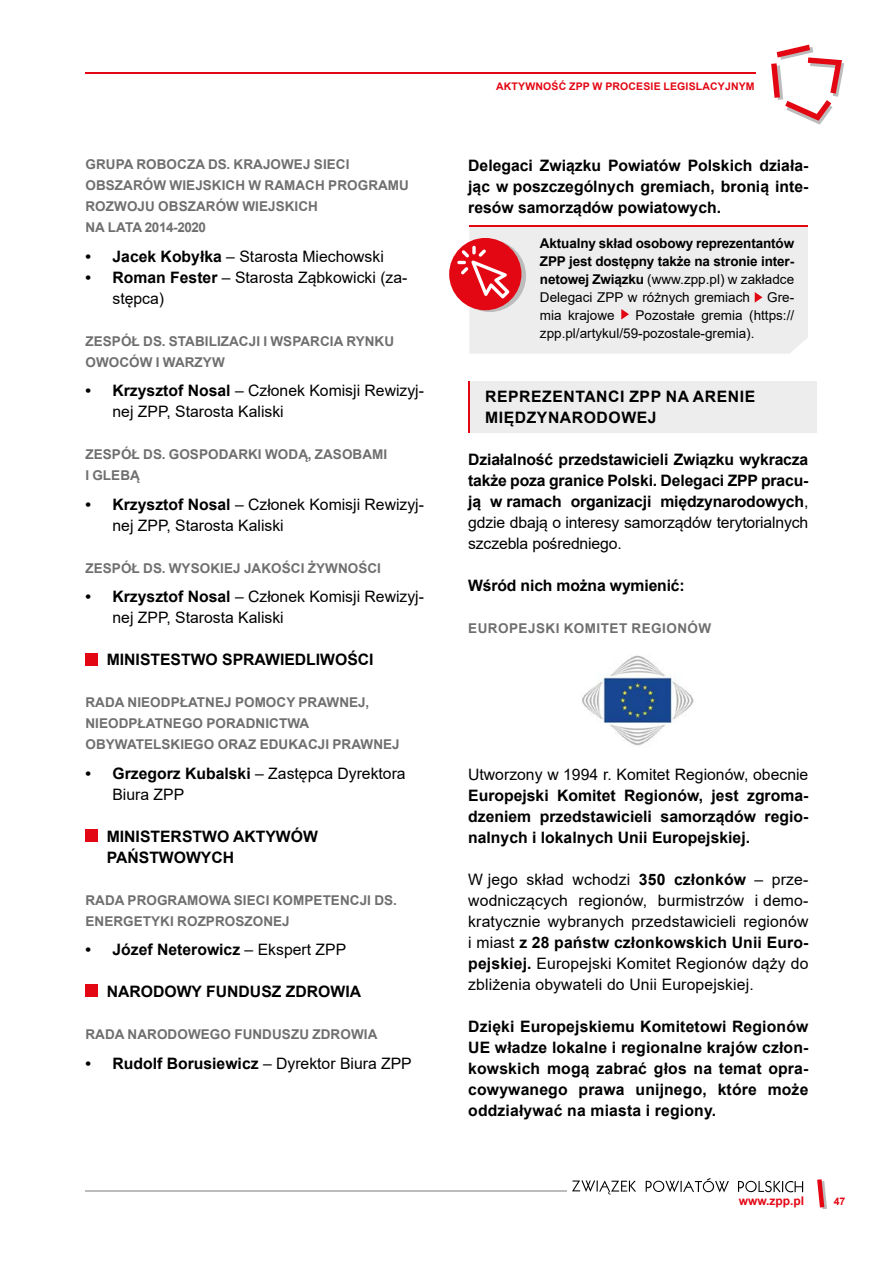
<style>
.page{position:relative;width:893px;height:1263px;background:#fff}
.page>*{position:absolute;margin:0;border:0;box-sizing:border-box;transform-origin:0 0}
.t1{font:700 15.75px/21px "Arial";color:#000;text-align:justify}
.t2{font:15.75px/21px "Arial";color:#000}
.t3{font:700 15.75px/21px "Arial";letter-spacing:.035em;color:#000}
.t4{font:700 13.5px/21px "Arial";letter-spacing:.005em;color:#706f6f}
.t5{font:700 13.5px/18px "Arial";letter-spacing:-.01em;color:#000;text-align:justify}
.t6{font:13.5px/18px "Arial";color:#000}
.t7{font:700 13.5px "Arial";letter-spacing:.035em;color:#706f6f}
.t8{font:700 12px "Arial";color:#e30613}
.t9{font:700 10.5px "Arial";letter-spacing:.015em;color:#e30613}
.s1{font-weight:700}
.s2{font-weight:400}
</style>
<div class="page">
<hr style="left:85px;top:72px;width:671px;height:2px;background:#e30613">
<svg style="left:771px;top:45px;width:73px;height:80px"></svg>
<svg style="left:572px;top:1180px;width:64px;height:14px"></svg>
<svg style="left:646px;top:1178px;width:83px;height:14px"></svg>
<svg style="left:738px;top:1181px;width:65px;height:11px"></svg>
<svg style="left:817px;top:1179px;width:10px;height:30px"></svg>
<hr style="left:85px;top:1190px;width:482px;height:2px;background:#bcbcbc">
<div style="left:468px;top:382px;width:348px;height:51px;background:#ededed"></div>
<hr style="left:468px;top:382px;width:2px;height:51px;background:#e30613">
<div style="left:85px;top:653px;width:13px;height:12px;background:#e30613"></div>
<div style="left:85px;top:829px;width:13px;height:13px;background:#e30613"></div>
<div style="left:85px;top:984px;width:13px;height:13px;background:#e30613"></div>
<div style="left:449px;top:238px;width:72px;height:72px;background:#e30613;border-radius:50%"></div>
<svg style="left:457px;top:225px;width:351px;height:129px;background:#ecd8d9"></svg>
<img style="left:582px;top:655px;width:112px;height:91px">
<p class="t4" style="left:85px;top:154px;width:325px">GRUPA ROBOCZA DS. KRAJOWEJ SIECI<br>OBSZARÓW WIEJSKICH W RAMACH PROGRAMU<br>ROZWOJU OBSZARÓW WIEJSKICH<br>NA LATA 2014-2020</p>
<p class="t2" style="left:85px;top:246px;width:300px"><span class="s1">• Jacek Kobyłka</span> – Starosta Miechowski</p>
<p class="t2" style="left:112px;top:267px;width:296px;text-indent:-27px"><span class="s1">• Roman Fester</span> – Starosta Ząbkowicki (za&shy;stępca)</p>
<p class="t4" style="left:85px;top:331px;width:310px">ZESPÓŁ DS. STABILIZACJI I WSPARCIA RYNKU<br>OWOCÓW I WARZYW</p>
<p class="t2" style="left:112px;top:380px;width:313px;text-indent:-27px"><span class="s1">• Krzysztof Nosal</span> – Członek Komisji Rewizyj&shy;nej ZPP, Starosta Kaliski</p>
<p class="t4" style="left:85px;top:444px;width:303px">ZESPÓŁ DS. GOSPODARKI WODĄ, ZASOBAMI<br>I GLEBĄ</p>
<p class="t2" style="left:112px;top:494px;width:313px;text-indent:-27px"><span class="s1">• Krzysztof Nosal</span> – Członek Komisji Rewizyj&shy;nej ZPP, Starosta Kaliski</p>
<p class="t4" style="left:85px;top:558px;width:297px">ZESPÓŁ DS. WYSOKIEJ JAKOŚCI ŻYWNOŚCI</p>
<p class="t2" style="left:112px;top:586px;width:313px;text-indent:-27px"><span class="s1">• Krzysztof Nosal</span> – Członek Komisji Rewizyj&shy;nej ZPP, Starosta Kaliski</p>
<p class="t1" style="left:107px;top:649px;width:268px">MINISTESTWO SPRAWIEDLIWOŚCI</p>
<p class="t4" style="left:85px;top:692px;width:316px">RADA NIEODPŁATNEJ POMOCY PRAWNEJ,<br>NIEODPŁATNEGO PORADNICTWA<br>OBYWATELSKIEGO ORAZ EDUKACJI PRAWNEJ</p>
<p class="t2" style="left:112px;top:763px;width:295px;text-indent:-27px"><span class="s1">• Grzegorz Kubalski</span> – Zastępca Dyrektora<br>Biura ZPP</p>
<p class="t1" style="left:107px;top:826px;width:213px">MINISTERSTWO AKTYWÓW<br>PAŃSTWOWYCH</p>
<p class="t4" style="left:85px;top:890px;width:313px">RADA PROGRAMOWA SIECI KOMPETENCJI DS.<br>ENERGETYKI ROZPROSZONEJ</p>
<p class="t1" style="left:85px;top:939px;width:262px">• Józef Neterowicz <span class="s2">– Ekspert ZPP</span></p>
<p class="t1" style="left:107px;top:981px;width:256px">NARODOWY FUNDUSZ ZDROWIA</p>
<p class="t4" style="left:85px;top:1024px;width:293px">RADA NARODOWEGO FUNDUSZU ZDROWIA</p>
<p class="t1" style="left:85px;top:1053px;width:328px">• Rudolf Borusiewicz <span class="s2">– Dyrektor Biura ZPP</span></p>
<p class="t9" style="left:496px;top:79px;width:260px">AKTYWNOŚĆ ZPP W PROCESIE LEGISLACYJNYM</p>
<p class="t1" style="left:468px;top:155px;width:342px">Delegaci Związku Powiatów Polskich działa&shy;jąc w poszczególnych gremiach, bronią inte&shy;resów samorządów powiatowych.</p>
<p class="t5" style="left:540px;top:234px;width:256px">Aktualny skład osobowy reprezentantów ZPP jest dostępny także na stronie inter&shy;netowej Związku <span class="s2">(www.zpp.pl) w zakładce Delegaci ZPP w różnych gremiach</span></p>
<p class="t6" style="left:767px;top:288px;width:29px">Gre-</p>
<p class="t6" style="left:540px;top:306px;width:256px;text-indent:96px">Pozostałe gremia (https:// zpp.pl/artykul/59-pozostale-gremia).</p>
<p class="t6" style="left:540px;top:306px;width:76px">mia krajowe</p>
<p class="t3" style="left:485px;top:386px;width:271px">REPREZENTANCI ZPP NA ARENIE<br>MIĘDZYNARODOWEJ</p>
<p class="t1" style="left:468px;top:449px;width:342px">Działalność przedstawicieli Związku wykracza także poza granice Polski. Delegaci ZPP pracu&shy;ją w ramach organizacji międzynarodowych<span class="s2">, gdzie dbają o interesy samorządów terytorialnych szczebla pośredniego.</span></p>
<p class="t1" style="left:468px;top:575px;width:218px">Wśród nich można wymienić:</p>
<p class="t7" style="left:468px;top:619px;width:245px">EUROPEJSKI KOMITET REGIONÓW</p>
<p class="t2" style="left:468px;top:764px;width:342px">Utworzony w 1994 r. Komitet Regionów, obecnie</p>
<p class="t1" style="left:468px;top:785px;width:342px">Europejski Komitet Regionów, jest zgroma&shy;dzeniem przedstawicieli samorządów regio&shy;nalnych i lokalnych Unii Europejskiej.</p>
<p class="t2" style="left:468px;top:869px;width:342px;text-align:justify">W jego skład wchodzi <span class="s1">350 członków</span> – prze&shy;wodniczących regionów, burmistrzów i demo&shy;kratycznie wybranych przedstawicieli regionów i miast <span class="s1">z 28 państw członkowskich Unii Euro&shy;pejskiej.</span> Europejski Komitet Regionów dąży do zbliżenia obywateli do Unii Europejskiej.</p>
<p class="t1" style="left:468px;top:1016px;width:342px">Dzięki Europejskiemu Komitetowi Regionów UE władze lokalne i regionalne krajów człon&shy;kowskich mogą zabrać głos na temat opra&shy;cowywanego prawa unijnego, które może oddziaływać na miasta i regiony.</p>
<p class="t8" style="left:739px;top:1192px;width:67px">www.zpp.pl</p>
<p class="t9" style="left:834px;top:1194px;width:13px">47</p>
</div>
